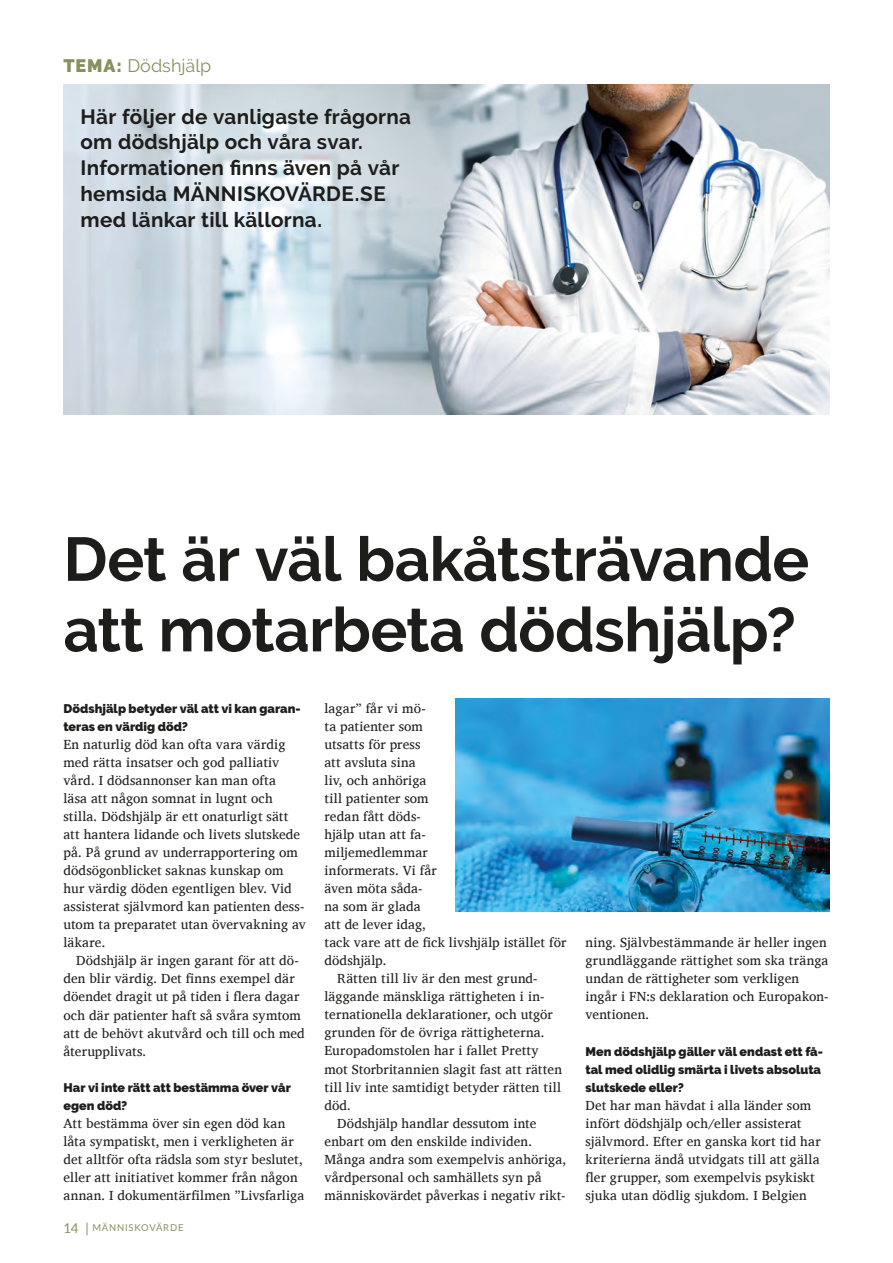
<style>
.page{position:relative;width:893px;height:1263px;background:#fff}
.page>*{position:absolute;margin:0;border:0;box-sizing:border-box;transform-origin:0 0}
._04_Rubrik{font:700 61.5px/70.5px "Raleway";letter-spacing:-.01em;color:#1d1d1b}
._03_Ingress{font:700 20.55px/25.8px "Raleway";letter-spacing:.015em;color:#1d1d1b}
.t1{font:18px "Raleway";color:#87915e}
._02_Bröd_-_ej_indrag{font:13.5px/18px "Charis SIL";letter-spacing:.01em;color:#1d1d1b}
._01_Bröd{font:13.5px/18px "Charis SIL";letter-spacing:.01em;color:#1d1d1b}
._02_Bröd_-_ej_indrag-2{font:900 12.45px/18px "Raleway";letter-spacing:.005em;color:#1d1d1b}
.t2{font:9.45px "Lato";letter-spacing:.08em;color:#87915e}
.s1{font-weight:900}
.s2{font-size:13.5px}
</style>
<div class="page">
<img style="left:63px;top:85px;width:766px;height:329px">
<img style="left:455px;top:698px;width:374px;height:213px">
<p class="t1" style="left:63px;top:55px;width:149px"><span class="s1">TEMA:</span> Dödshjälp</p>
<p class="_03_Ingress" style="left:80px;top:104px;width:332px">Här följer de vanligaste frågorna om dödshjälp och våra svar.<br>Informationen finns även på vår hemsida MÄNNISKOVÄRDE.SE med länkar till källorna.</p>
<p class="_04_Rubrik" style="left:63px;top:524px;width:747px">Det är väl bakåtsträvande att motarbeta dödshjälp?</p>
<p class="_02_Bröd_-_ej_indrag-2" style="left:63px;top:699px;width:239px">Dödshjälp betyder väl att vi kan garan&shy;teras en värdig död?</p>
<p class="_02_Bröd_-_ej_indrag" style="left:63px;top:735px;width:244px">En naturlig död kan ofta vara värdig med rätta insatser och god palliativ vård. I dödsannonser kan man ofta<br>läsa att någon somnat in lugnt och stilla. Dödshjälp är ett onaturligt sätt att hantera lidande och livets slutskede på. På grund av underrapportering om dödsögonblicket saknas kunskap om hur värdig döden egentligen blev. Vid assisterat självmord kan patienten dess&shy;utom ta preparatet utan övervakning av läkare.</p>
<p class="_01_Bröd" style="left:63px;top:951px;width:243px;text-indent:13px">Dödshjälp är ingen garant för att dö&shy;den blir värdig. Det finns exempel där döendet dragit ut på tiden i flera dagar och där patienter haft så svåra symtom att de behövt akutvård och till och med återupplivats.</p>
<p class="_02_Bröd_-_ej_indrag-2" style="left:63px;top:1077px;width:229px">Har vi inte rätt att bestämma över vår egen död?</p>
<p class="_02_Bröd_-_ej_indrag" style="left:63px;top:1113px;width:242px">Att bestämma över sin egen död kan låta sympatiskt, men i verkligheten är det alltför ofta rädsla som styr beslutet, eller att initiativet kommer från någon annan. I dokumentärfilmen ”Livsfarliga</p>
<p class="t2" style="left:63px;top:1220px;width:121px"><span class="s2">14</span> <span class="s2">|</span> MÄNNISKOVÄRDE</p>
<p class="_02_Bröd_-_ej_indrag" style="left:324px;top:699px;width:243px">lagar” får vi mö-<br>ta patienter som<br>utsatts för press<br>att avsluta sina<br>liv, och anhöriga<br>till patienter som<br>redan fått döds-<br>hjälp utan att fa-<br>miljemedlemmar<br>informerats. Vi får<br>även möta såda-<br>na som är glada<br>att de lever idag,<br>tack vare att de fick livshjälp istället för dödshjälp.</p>
<p class="_01_Bröd" style="left:324px;top:969px;width:239px;text-indent:13px">Rätten till liv är den mest grund&shy;läggande mänskliga rättigheten i in&shy;ternationella deklarationer, och utgör grunden för de övriga rättigheterna.<br>Europadomstolen har i fallet Pretty mot Storbritannien slagit fast att rätten till liv inte samtidigt betyder rätten till död.</p>
<p class="_01_Bröd" style="left:324px;top:1113px;width:243px;text-indent:13px">Dödshjälp handlar dessutom inte enbart om den enskilde individen.<br>Många andra som exempelvis anhöriga, vårdpersonal och samhällets syn på människovärdet påverkas i negativ rikt-</p>
<p class="_01_Bröd" style="left:585px;top:933px;width:244px">ning. Självbestämmande är heller ingen grundläggande rättighet som ska tränga undan de rättigheter som verkligen ingår i FN:s deklaration och Europakon&shy;ventionen.</p>
<p class="_02_Bröd_-_ej_indrag-2" style="left:585px;top:1041px;width:239px">Men dödshjälp gäller väl endast ett få&shy;tal med olidlig smärta i livets absoluta slutskede eller?</p>
<p class="_02_Bröd_-_ej_indrag" style="left:585px;top:1095px;width:236px">Det har man hävdat i alla länder som infört dödshjälp och/eller assisterat självmord. Efter en ganska kort tid har kriterierna ändå utvidgats till att gälla fler grupper, som exempelvis psykiskt sjuka utan dödlig sjukdom. I Belgien</p>
</div>
